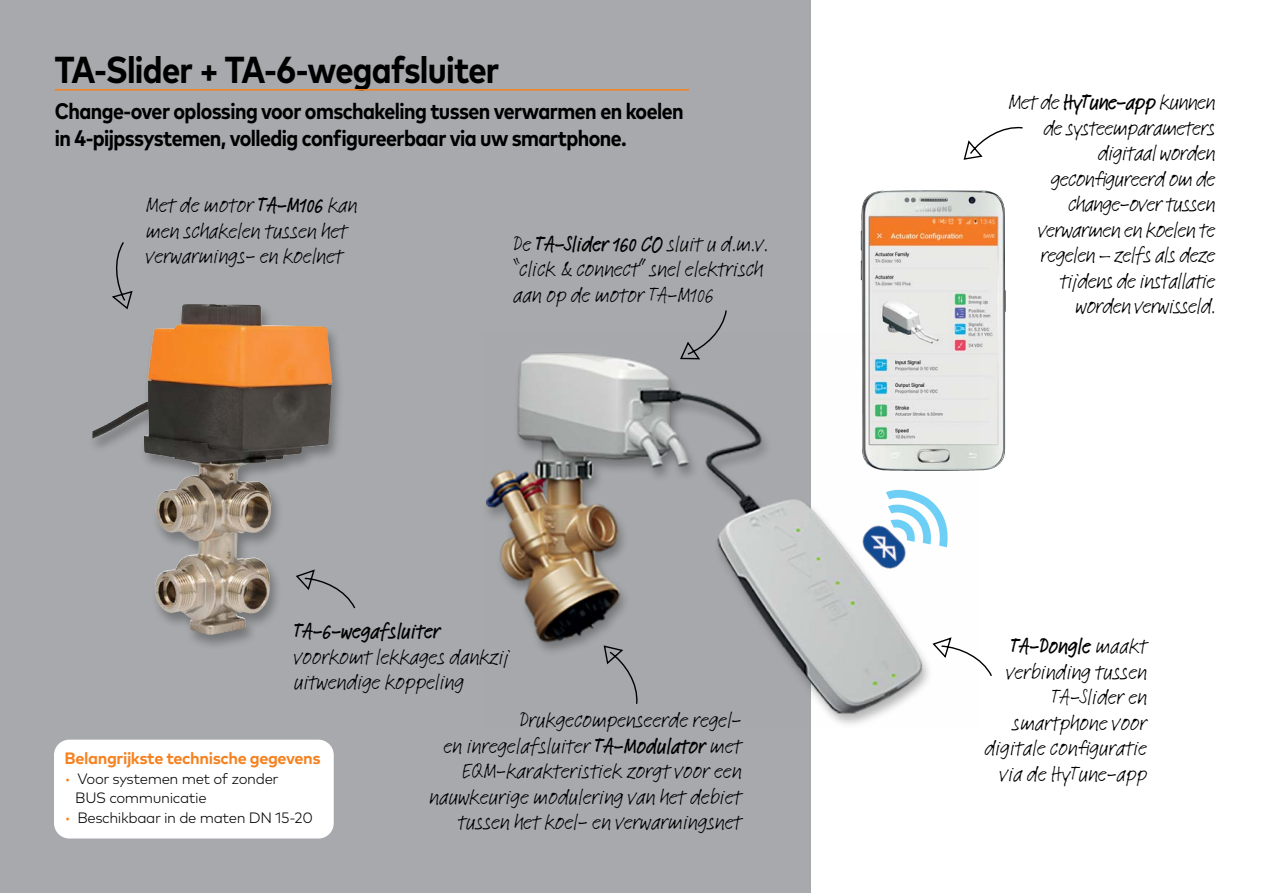
<style>
.page{position:relative;width:1263px;height:893px;background:#fff}
.page>*{position:absolute;margin:0;border:0;box-sizing:border-box;transform-origin:0 0}
.t1{font:700 condensed 37.5px "Mark Pro";letter-spacing:-.02em;color:#000}
.t2{font:22.5px/25.5px "Feltpen Com";letter-spacing:-.03em;color:#000}
.t3{font:22.5px/25.5px "Feltpen Com";letter-spacing:-.05em;color:#000;text-align:right}
.t4{font:700 condensed 22.5px/27px "Mark Pro";letter-spacing:-.025em;color:#000}
.t5{font:500 22.5px "Feltpen Com";letter-spacing:-.03em;color:#000}
.t6{font:700 16.5px "Mark Pro";letter-spacing:-.025em;color:#f58220}
.t7{font:300 15px/19.5px "Mark Pro";letter-spacing:-.025em;color:#000}
.s1{font-weight:500}
.s2{color:#f58220}
</style>
<div class="page">
<div style="left:0;top:0;width:810px;height:893px;background:#a7a9ac"></div>
<img style="left:860px;top:190px;width:144px;height:281px">
<img style="left:486px;top:333px;width:492px;height:395px">
<div style="left:87px;top:302px;width:258px;height:349px;background:#000;opacity:.3"></div>
<img style="left:93px;top:304px;width:107px;height:309px">
<hr style="left:55px;top:89px;width:634px;height:2px;background:#f58220">
<img style="left:852px;top:506px;width:78px;height:79px">
<svg style="left:880px;top:488px;width:71px;height:66px"></svg>
<svg style="left:603px;top:644px;width:35px;height:61px"></svg>
<svg style="left:679px;top:310px;width:49px;height:51px"></svg>
<svg style="left:111px;top:242px;width:23px;height:69px"></svg>
<svg style="left:294px;top:569px;width:62px;height:41px"></svg>
<svg style="left:931px;top:637px;width:61px;height:41px"></svg>
<svg style="left:963px;top:126px;width:60px;height:34px"></svg>
<div style="left:54px;top:740px;width:280px;height:98px;background:#fff;border-radius:15px"></div>
<h1 class="t1" style="left:55px;top:42px;width:446px">TA-Slider + TA-6-wegafsluiter</h1>
<p class="t4" style="left:55px;top:95px;width:630px">Change-over oplossing voor omschakeling tussen verwarmen en koelen in 4-pijpssystemen, volledig configureerbaar via uw smartphone.</p>
<p class="t2" style="left:146px;top:192px;width:214px">Met de motor <span class="s1">TA-M106</span> kan men schakelen tussen het verwarmings- en koelnet</p>
<p class="t2" style="left:513px;top:231px;width:257px">De <span class="s1">TA-Slider 160 CO</span> sluit u d.m.v. “click &amp; connect” snel elektrisch aan op de motor TA-M106</p>
<p class="t5" style="left:293px;top:616px;width:149px">TA-6-wegafsluiter</p>
<p class="t2" style="left:293px;top:644px;width:218px">voorkomt lekkages dankzij uitwendige koppeling</p>
<p class="t6" style="left:65px;top:746px;width:257px">Belangrijkste technische gegevens</p>
<p class="t7" style="left:75px;top:767px;width:205px;text-indent:-11px"><span class="s2">•</span> Voor systemen met of zonder<br>BUS communicatie</p>
<p class="t7" style="left:65px;top:806px;width:250px"><span class="s2">•</span> Beschikbaar in de maten DN 15-20</p>
<p class="t2" style="left:429px;top:707px;width:314px;text-align:right">Drukgecompenseerde regel-<br>en inregelafsluiter <span class="s1">TA-Modulator</span> met EQM-karakteristiek zorgt voor een nauwkeurige modulering van het debiet tussen het koel- en verwarmingsnet</p>
<p class="t3" style="left:1008px;top:89px;width:209px">Met de <span class="s1">HyTune-app</span> kunnen de systeemparameters digitaal worden geconfigureerd om de change-over tussen verwarmen en koelen te regelen – zelfs als deze tijdens de installatie worden verwisseld.</p>
<p class="t2" style="left:984px;top:633px;width:165px;text-align:right"><span class="s1">TA-Dongle</span> maakt verbinding tussen<br>TA-Slider en smartphone voor digitale configuratie via de HyTune-app</p>
</div>
